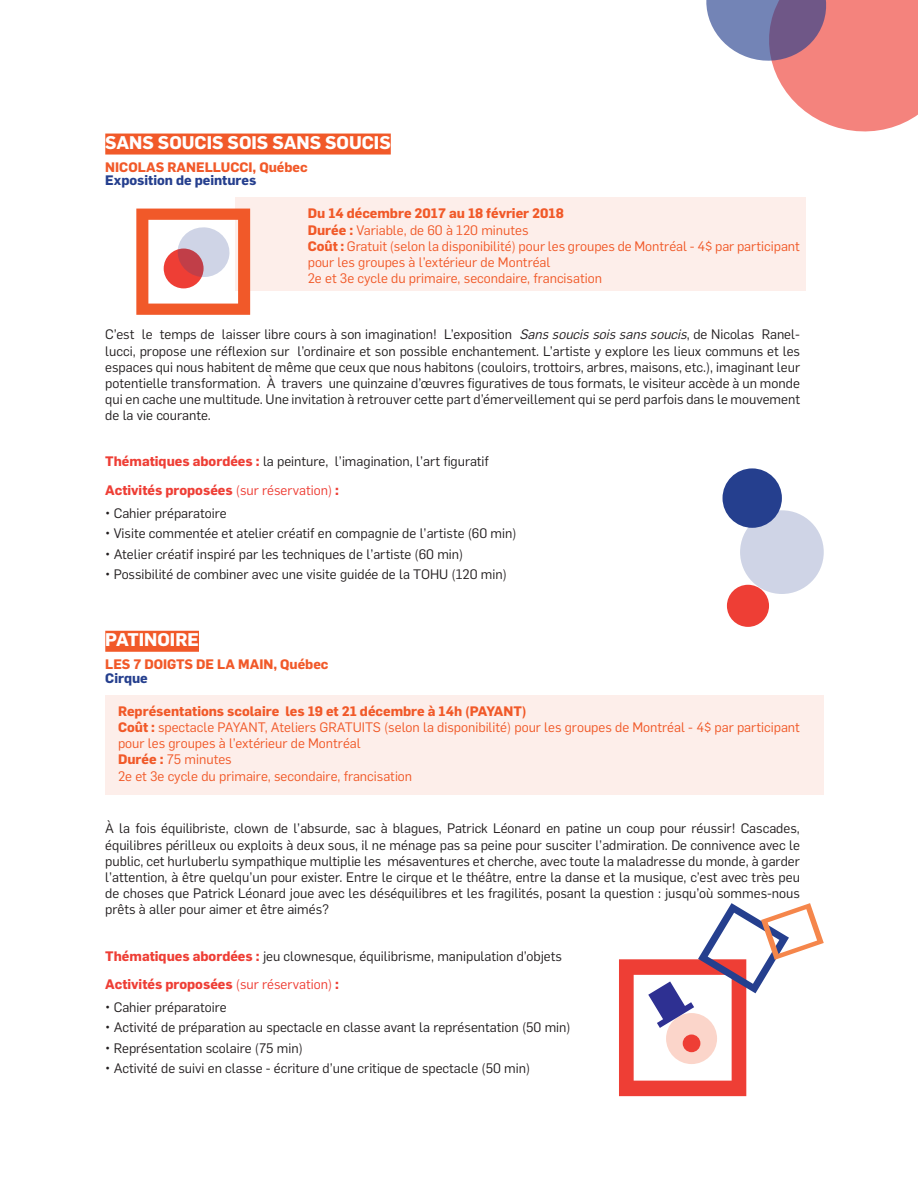
<style>
.page{position:relative;width:918px;height:1188px;background:#fff}
.page>*{position:absolute;margin:0;border:0;box-sizing:border-box;transform-origin:0 0}
.t1{font:700 18px "Flama";color:#fff}
.t2{font:13.5px/16.2px "Flama";color:#231f20;text-align:justify}
.t3{font:13.5px/16.2px "Flama";color:#f15929}
.t4{font:700 13.5px "Flama";color:#f15929}
.t5{font:700 13.5px "Flama";color:#ee3e35}
.t6{font:700 13.5px "Flama";color:#253f8e}
.s1{font-weight:700}
.s2{font-style:italic}
.s3{font-weight:700;color:#ee3e35}
.s4{font-weight:400}
</style>
<div class="page">
<div style="left:105px;top:134px;width:286px;height:21px;background:#f15929"></div>
<div style="left:105px;top:631px;width:94px;height:21px;background:#f15929"></div>
<div style="left:235px;top:197px;width:571px;height:94px;background:#fdeeea"></div>
<svg style="left:136px;top:209px;width:114px;height:106px"></svg>
<div style="left:740px;top:510px;width:84px;height:84px;background:#cfd4e6;border-radius:50%"></div>
<div style="left:723px;top:468px;width:59px;height:60px;background:#253f8e;border-radius:50%"></div>
<div style="left:727px;top:585px;width:42px;height:42px;background:#ee3e35;border-radius:50%"></div>
<svg style="left:619px;top:903px;width:205px;height:193px"></svg>
<div style="left:105px;top:695px;width:719px;height:100px;background:#fdeeea"></div>
<svg style="left:706px;top:0;width:212px;height:132px"></svg>
<p class="t1" style="left:105px;top:129px;width:287px">SANS SOUCIS SOIS SANS SOUCIS</p>
<p class="t4" style="left:105px;top:157px;width:204px">NICOLAS RANELLUCCI, Québec</p>
<p class="t6" style="left:105px;top:171px;width:153px">Exposition de peintures</p>
<p class="t4" style="left:308px;top:204px;width:258px">Du 14 décembre 2017 au 18 février 2018</p>
<p class="t3" style="left:308px;top:221px;width:222px"><span class="s1">Durée :</span> Variable, de 60 à 120 minutes</p>
<p class="t3" style="left:308px;top:237px;width:494px"><span class="s1">Coût :</span> Gratuit (selon la disponibilité) pour les groupes de Montréal - 4$ par participant pour les groupes à l’extérieur de Montréal</p>
<p class="t3" style="left:308px;top:270px;width:296px">2e et 3e cycle du primaire, secondaire, francisation</p>
<p class="t2" style="left:105px;top:326px;width:696px">C’est le temps de laisser libre cours à son imagination! L’exposition <span class="s2">Sanssoucissoissanssoucis</span>, de Nicolas Ranel&shy;lucci, propose une réflexion sur l’ordinaire et son possible enchantement. L’artiste y explore les lieux communs et les espaces qui nous habitent de même que ceux que nous habitons (couloirs, trottoirs, arbres, maisons, etc.), imaginant leur potentielle transformation. À travers une quinzaine d’œuvres figuratives de tous formats, le visiteur accède à un monde qui en cache une multitude. Une invitation à retrouver cette part d’émerveillement qui se perd parfois dans le mouvement de la vie courante.</p>
<p class="t2" style="left:105px;top:453px;width:385px"><span class="s3">Thématiques abordées :</span> la peinture, l’imagination, l’art figuratif</p>
<p class="t5" style="left:105px;top:480px;width:235px">Activités proposées <span class="s4">(sur réservation)</span> :</p>
<p class="t2" style="left:105px;top:504px;width:123px">• Cahier préparatoire</p>
<p class="t2" style="left:105px;top:524px;width:413px">• Visite commentée et atelier créatif en compagnie de l’artiste (60 min)</p>
<p class="t2" style="left:105px;top:545px;width:360px">• Atelier créatif inspiré par les techniques de l’artiste (60 min)</p>
<p class="t2" style="left:105px;top:565px;width:403px">• Possibilité de combiner avec une visite guidée de la TOHU (120 min)</p>
<p class="t1" style="left:105px;top:626px;width:95px">PATINOIRE</p>
<p class="t4" style="left:105px;top:654px;width:225px">LES 7 DOIGTS DE LA MAIN, Québec</p>
<p class="t6" style="left:105px;top:668px;width:44px">Cirque</p>
<p class="t4" style="left:118px;top:701px;width:410px">Représentations scolaire les 19 et 21 décembre à 14h (PAYANT)</p>
<p class="t3" style="left:118px;top:718px;width:683px"><span class="s1">Coût :</span> spectacle PAYANT, Ateliers GRATUITS (selon la disponibilité) pour les groupes de Montréal - 4$ par participant pour les groupes à l’extérieur de Montréal</p>
<p class="t3" style="left:118px;top:751px;width:115px"><span class="s1">Durée :</span> 75 minutes</p>
<p class="t3" style="left:118px;top:767px;width:296px">2e et 3e cycle du primaire, secondaire, francisation</p>
<p class="t2" style="left:105px;top:820px;width:696px">À la fois équilibriste, clown de l’absurde, sac à blagues, Patrick Léonard en patine un coup pour réussir! Cascades, équilibres périlleux ou exploits à deux sous, il ne ménage pas sa peine pour susciter l’admiration. De connivence avec le public, cet hurluberlu sympathique multiplie les mésaventures et cherche, avec toute la maladresse du monde, à garder l’attention, à être quelqu’un pour exister. Entre le cirque et le théâtre, entre la danse et la musique, c’est avec très peu de choses que Patrick Léonard joue avec les déséquilibres et les fragilités, posant la question : jusqu’où sommes-nous prêts à aller pour aimer et être aimés?</p>
<p class="t2" style="left:105px;top:947px;width:458px"><span class="s3">Thématiques abordées :</span> jeu clownesque, équilibrisme, manipulation d’objets</p>
<p class="t5" style="left:105px;top:974px;width:235px">Activités proposées <span class="s4">(sur réservation)</span> :</p>
<p class="t2" style="left:105px;top:998px;width:123px">• Cahier préparatoire</p>
<p class="t2" style="left:105px;top:1019px;width:467px">• Activité de préparation au spectacle en classe avant la représentation (50 min)</p>
<p class="t2" style="left:105px;top:1039px;width:199px">• Représentation scolaire (75 min)</p>
<p class="t2" style="left:105px;top:1060px;width:426px">• Activité de suivi en classe - écriture d’une critique de spectacle (50 min)</p>
</div>
